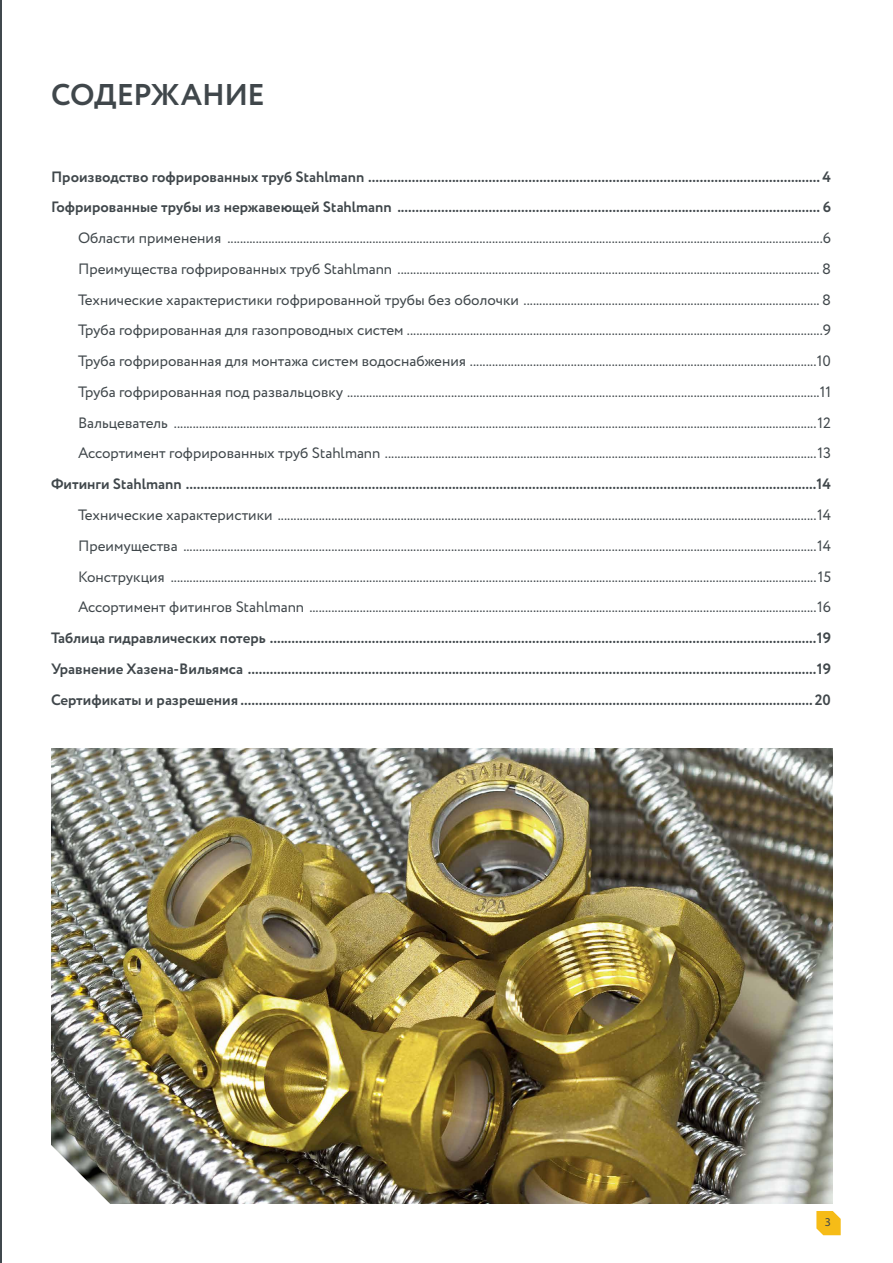
<style>
.page{position:relative;width:893px;height:1263px;background:#fff}
.page>*{position:absolute;margin:0;border:0;box-sizing:border-box;transform-origin:0 0}
.t1{font:700 30px "Circe";letter-spacing:-.02em;color:#40474b}
.t2{font:15px/30.8px "Circe";color:#40474b;text-align:justify}
.t3{font:700 15px/30.8px "Circe";color:#40474b}
.t4{font:12px "Myriad Pro";color:#40474b}
</style>
<div class="page">
<svg style="left:816px;top:1211px;width:25px;height:24px"></svg>
<img style="left:0;top:0;width:1px;height:1263px">
<img style="left:51px;top:748px;width:782px;height:455px">
<svg style="left:51px;top:1119px;width:71px;height:85px"></svg>
<h1 class="t1" style="left:51px;top:75px;width:215px">СОДЕРЖАНИЕ</h1>
<p class="t3" style="left:51px;top:162px;width:782px">Производство гофрированных труб Stahlmann ............................................................................................................................ 4<br>Гофрированные трубы из нержавеющей Stahlmann .................................................................................................................... 6</p>
<p class="t2" style="left:78px;top:223px;width:754px">Области применения .............................................................................................................................................................................................6<br>Преимущества гофрированных труб Stahlmann ...................................................................................................................................... 8<br>Технические характеристики гофрированной трубы без оболочки .............................................................................................. 8<br>Труба гофрированная для газопроводных систем ....................................................................................................................................9<br>Труба гофрированная для монтажа систем водоснабжения ..............................................................................................................10<br>Труба гофрированная под развальцовку ......................................................................................................................................................11<br>Вальцеватель ............................................................................................................................................................................................................12<br>Ассортимент гофрированных труб Stahlmann .........................................................................................................................................13</p>
<p class="t3" style="left:51px;top:469px;width:781px">Фитинги Stahlmann .............................................................................................................................................................................14</p>
<p class="t2" style="left:78px;top:500px;width:754px">Технические характеристики ...........................................................................................................................................................................14<br>Преимущества .........................................................................................................................................................................................................14<br>Конструкция .............................................................................................................................................................................................................15<br>Ассортимент фитингов Stahlmann .................................................................................................................................................................16</p>
<p class="t3" style="left:51px;top:623px;width:781px;text-align:justify">Таблица гидравлических потерь ......................................................................................................................................................19<br>Уравнение Хазена-Вильямса ............................................................................................................................................................19<br>Сертификаты и разрешения .............................................................................................................................................................20</p>
<p class="t4" style="left:825px;top:1215px;width:8px">3</p>
</div>
